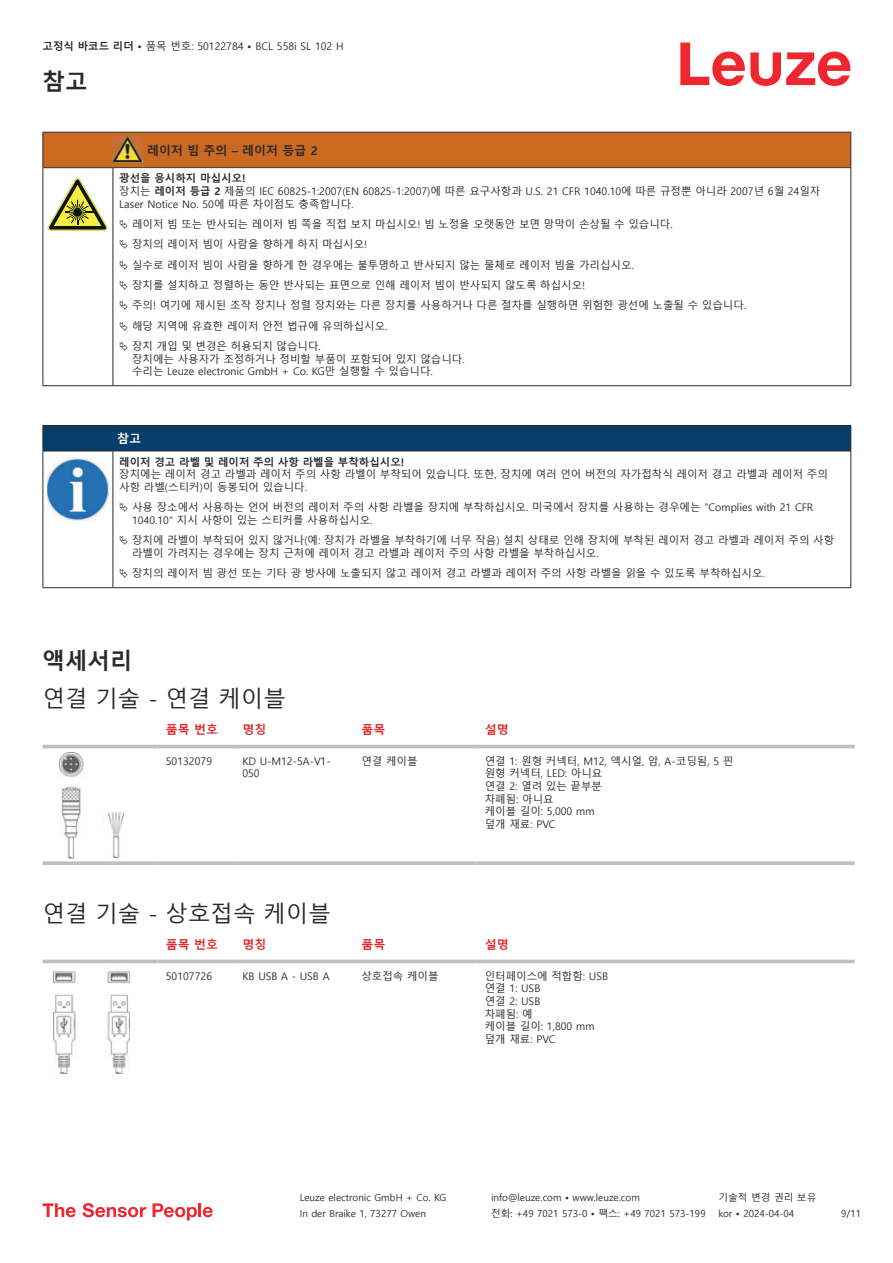
<style>
.page{position:relative;width:893px;height:1263px;background:#fff}
.page>*{position:absolute;margin:0;border:0;box-sizing:border-box;transform-origin:0 0}
.t1{font:22.5px "Malgun Gothic";color:#2b292a}
.t2{font:700 22.5px "Malgun Gothic";color:#2b292a}
.t3{font:700 12px "Malgun Gothic";color:#db2a30}
.t4{font:700 12px "Malgun Gothic";color:#2b292a}
.t5{font:700 12px "Malgun Gothic";color:#fff}
.t6{font:10.5px/12.6px "Malgun Gothic";color:#2b292a}
.t7{font:700 10.5px "Malgun Gothic";color:#2b292a}
.t8{font:9.75px "Malgun Gothic";color:#2b292a}
.s1{font-weight:700}
</style>
<div class="page">
<svg style="left:680px;top:43px;width:170px;height:43px"></svg>
<svg style="left:43px;top:744px;width:812px;height:9px"></svg>
<hr style="left:43px;top:745px;width:114px;height:3px;background:#bdbfc1">
<hr style="left:157px;top:745px;width:77px;height:3px;background:#bdbfc1">
<hr style="left:234px;top:745px;width:119px;height:3px;background:#bdbfc1">
<hr style="left:353px;top:745px;width:123px;height:3px;background:#bdbfc1">
<hr style="left:476px;top:745px;width:379px;height:3px;background:#bdbfc1">
<svg style="left:43px;top:861px;width:114px;height:4px"></svg>
<svg style="left:157px;top:861px;width:77px;height:4px"></svg>
<svg style="left:234px;top:861px;width:119px;height:4px"></svg>
<svg style="left:353px;top:861px;width:123px;height:4px"></svg>
<svg style="left:476px;top:861px;width:379px;height:4px;background:#c3c5c7"></svg>
<img style="left:59px;top:753px;width:65px;height:106px">
<div style="left:43px;top:959px;width:812px;height:5px;background:#efeff0"></div>
<hr style="left:43px;top:960px;width:114px;height:3px;background:#bdbfc1">
<hr style="left:157px;top:960px;width:77px;height:3px;background:#bdbfc1">
<hr style="left:234px;top:960px;width:119px;height:3px;background:#bdbfc1">
<hr style="left:353px;top:960px;width:123px;height:3px;background:#bdbfc1">
<hr style="left:476px;top:960px;width:379px;height:3px;background:#bdbfc1">
<img style="left:53px;top:971px;width:77px;height:103px">
<svg style="left:43px;top:1203px;width:33px;height:14px"></svg>
<svg style="left:83px;top:1203px;width:63px;height:14px"></svg>
<svg style="left:153px;top:1203px;width:44px;height:17px"></svg>
<hr style="left:198px;top:1203px;width:3px;height:14px;background:#ed272d">
<svg style="left:203px;top:1207px;width:10px;height:10px"></svg>
<div style="left:44px;top:133px;width:806px;height:34px;background:#ca691f"></div>
<svg style="left:44px;top:168px;width:806px;height:217px"></svg>
<hr style="left:43px;top:132px;width:70px;height:1px;background:#2b292a">
<hr style="left:43px;top:133px;width:1px;height:34px;background:#2b292a">
<hr style="left:43px;top:167px;width:70px;height:1px;background:#2b292a">
<hr style="left:113px;top:132px;width:30px;height:1px;background:#2b292a">
<hr style="left:113px;top:167px;width:30px;height:1px;background:#2b292a">
<hr style="left:143px;top:132px;width:708px;height:1px;background:#2b292a">
<hr style="left:850px;top:133px;width:1px;height:34px;background:#2b292a">
<hr style="left:143px;top:167px;width:708px;height:1px;background:#2b292a">
<hr style="left:43px;top:168px;width:1px;height:213px;background:#2b292a">
<hr style="left:113px;top:168px;width:1px;height:213px;background:#2b292a">
<hr style="left:850px;top:168px;width:1px;height:213px;background:#2b292a">
<hr style="left:43px;top:385px;width:70px;height:1px;background:#2b292a">
<hr style="left:113px;top:385px;width:30px;height:1px;background:#2b292a">
<hr style="left:143px;top:385px;width:708px;height:1px;background:#2b292a">
<img style="left:113px;top:136px;width:30px;height:27px">
<svg style="left:47px;top:178px;width:60px;height:53px"></svg>
<svg style="left:115px;top:169px;width:734px;height:213px"></svg>
<hr style="left:43px;top:451px;width:70px;height:1px;background:#2b292a">
<svg style="left:43px;top:425px;width:808px;height:26px;background:#083b65"></svg>
<hr style="left:113px;top:451px;width:738px;height:1px;background:#2b292a">
<hr style="left:43px;top:451px;width:1px;height:132px;background:#2b292a">
<hr style="left:113px;top:451px;width:1px;height:132px;background:#2b292a">
<hr style="left:850px;top:451px;width:1px;height:132px;background:#2b292a">
<hr style="left:43px;top:587px;width:70px;height:1px;background:#2b292a">
<hr style="left:113px;top:587px;width:738px;height:1px;background:#2b292a">
<img style="left:47px;top:457px;width:61px;height:63px">
<svg style="left:120px;top:220px;width:8px;height:9px"></svg>
<svg style="left:120px;top:240px;width:8px;height:9px"></svg>
<svg style="left:120px;top:260px;width:8px;height:10px"></svg>
<svg style="left:120px;top:281px;width:8px;height:9px"></svg>
<svg style="left:120px;top:301px;width:8px;height:9px"></svg>
<svg style="left:120px;top:321px;width:8px;height:10px"></svg>
<svg style="left:120px;top:341px;width:8px;height:10px"></svg>
<p class="t6" style="left:43px;top:40px;width:303px"><span class="s1">고정식 바코드 리더 •</span> 품목 번호: 50122784 <span class="s1">•</span> BCL 558i SL 102 H</p>
<h1 class="t2" style="left:43px;top:69px;width:46px">참고</h1>
<p class="t4" style="left:147px;top:144px;width:172px">레이저 빔 주의 – 레이저 등급 2</p>
<p class="t6" style="left:119px;top:173px;width:703px"><span class="s1">광선을 응시하지 마십시오!<br></span>장치는 <span class="s1">레이저 등급 2</span> 제품의 IEC 60825-1:2007(EN 60825-1:2007)에 따른 요구사항과 U.S. 21 CFR 1040.10에 따른 규정뿐 아니라 2007년 6월 24일자<br>Laser Notice No. 50에 따른 차이점도 충족합니다.</p>
<p class="t6" style="left:132px;top:214px;width:616px;line-height:20.2px">레이저 빔 또는 반사되는 레이저 빔 쪽을 직접 보지 마십시오! 빔 노정을 오랫동안 보면 망막이 손상될 수 있습니다.<br>장치의 레이저 빔이 사람을 향하게 하지 마십시오!<br>실수로 레이저 빔이 사람을 향하게 한 경우에는 불투명하고 반사되지 않는 물체로 레이저 빔을 가리십시오.<br>장치를 설치하고 정렬하는 동안 반사되는 표면으로 인해 레이저 빔이 반사되지 않도록 하십시오!<br>주의! 여기에 제시된 조작 장치나 정렬 장치와는 다른 장치를 사용하거나 다른 절차를 실행하면 위험한 광선에 노출될 수 있습니다. 해당 지역에 유효한 레이저 안전 법규에 유의하십시오.<br>장치 개입 및 변경은 허용되지 않습니다.</p>
<p class="t6" style="left:132px;top:353px;width:334px">장치에는 사용자가 조정하거나 정비할 부품이 포함되어 있지 않습니다. 수리는 Leuze electronic GmbH + Co. KG만 실행할 수 있습니다.</p>
<p class="t5" style="left:117px;top:432px;width:25px">참고</p>
<p class="t7" style="left:119px;top:456px;width:286px">레이저 경고 라벨 및 레이저 주의 사항 라벨을 부착하십시오!</p>
<p class="t6" style="left:119px;top:468px;width:710px">장치에는 레이저 경고 라벨과 레이저 주의 사항 라벨이 부착되어 있습니다. 또한, 장치에 여러 언어 버전의 자가접착식 레이저 경고 라벨과 레이저 주의 사항 라벨(스티커)이 동봉되어 있습니다.</p>
<p class="t6" style="left:132px;top:501px;width:683px">사용 장소에서 사용하는 언어 버전의 레이저 주의 사항 라벨을 장치에 부착하십시오. 미국에서 장치를 사용하는 경우에는 "Complies with 21 CFR<br>1040.10" 지시 사항이 있는 스티커를 사용하십시오.</p>
<p class="t6" style="left:132px;top:534px;width:704px">장치에 라벨이 부착되어 있지 않거나(예: 장치가 라벨을 부착하기에 너무 작음) 설치 상태로 인해 장치에 부착된 레이저 경고 라벨과 레이저 주의 사항 라벨이 가려지는 경우에는 장치 근처에 레이저 경고 라벨과 레이저 주의 사항 라벨을 부착하십시오.</p>
<p class="t6" style="left:132px;top:567px;width:634px">장치의 레이저 빔 광선 또는 기타 광 방사에 노출되지 않고 레이저 경고 라벨과 레이저 주의 사항 라벨을 읽을 수 있도록 부착하십시오.</p>
<h1 class="t2" style="left:43px;top:647px;width:91px">액세서리</h1>
<h1 class="t1" style="left:43px;top:686px;width:245px">연결 기술 - 연결 케이블</h1>
<p class="t3" style="left:166px;top:722px;width:54px">품목 번호</p>
<p class="t3" style="left:242px;top:722px;width:25px">명칭</p>
<p class="t3" style="left:361px;top:722px;width:25px">품목</p>
<p class="t3" style="left:485px;top:722px;width:25px">설명</p>
<p class="t6" style="left:166px;top:755px;width:48px">50132079</p>
<p class="t6" style="left:242px;top:755px;width:90px">KD U-M12-5A-V1-<br>050</p>
<p class="t6" style="left:361px;top:755px;width:58px">연결 케이블</p>
<p class="t6" style="left:485px;top:755px;width:250px">연결 1: 원형 커넥터, M12, 액시얼, 암, A-코딩됨, 5 핀 원형 커넥터, LED: 아니요<br>연결 2: 열려 있는 끝부분<br>차폐됨: 아니요<br>케이블 길이: 5,000 mm<br>덮개 재료: PVC</p>
<h1 class="t1" style="left:43px;top:901px;width:290px">연결 기술 - 상호접속 케이블</h1>
<p class="t3" style="left:166px;top:937px;width:54px">품목 번호</p>
<p class="t3" style="left:242px;top:937px;width:25px">명칭</p>
<p class="t3" style="left:361px;top:937px;width:25px">품목</p>
<p class="t3" style="left:485px;top:937px;width:25px">설명</p>
<p class="t6" style="left:166px;top:970px;width:48px">50107726</p>
<p class="t6" style="left:242px;top:970px;width:89px">KB USB A - USB A</p>
<p class="t6" style="left:361px;top:970px;width:79px">상호접속 케이블</p>
<p class="t6" style="left:485px;top:970px;width:125px">인터페이스에 적합함: USB 연결 1: USB<br>연결 2: USB<br>차폐됨: 예<br>케이블 길이: 1,800 mm 덮개 재료: PVC</p>
<p class="t8" style="left:300px;top:1192px;width:148px">Leuze electronic GmbH + Co. KG</p>
<p class="t8" style="left:491px;top:1192px;width:150px">info@leuze.com • www.leuze.com</p>
<p class="t8" style="left:718px;top:1192px;width:100px">기술적 변경 권리 보유</p>
<p class="t8" style="left:300px;top:1208px;width:128px">In der Braike 1, 73277 Owen</p>
<p class="t8" style="left:491px;top:1208px;width:216px">전화: +49 7021 573-0 • 팩스: +49 7021 573-199</p>
<p class="t8" style="left:718px;top:1208px;width:77px">kor • 2024-04-04</p>
<p class="t8" style="left:841px;top:1208px;width:21px">9/11</p>
</div>
